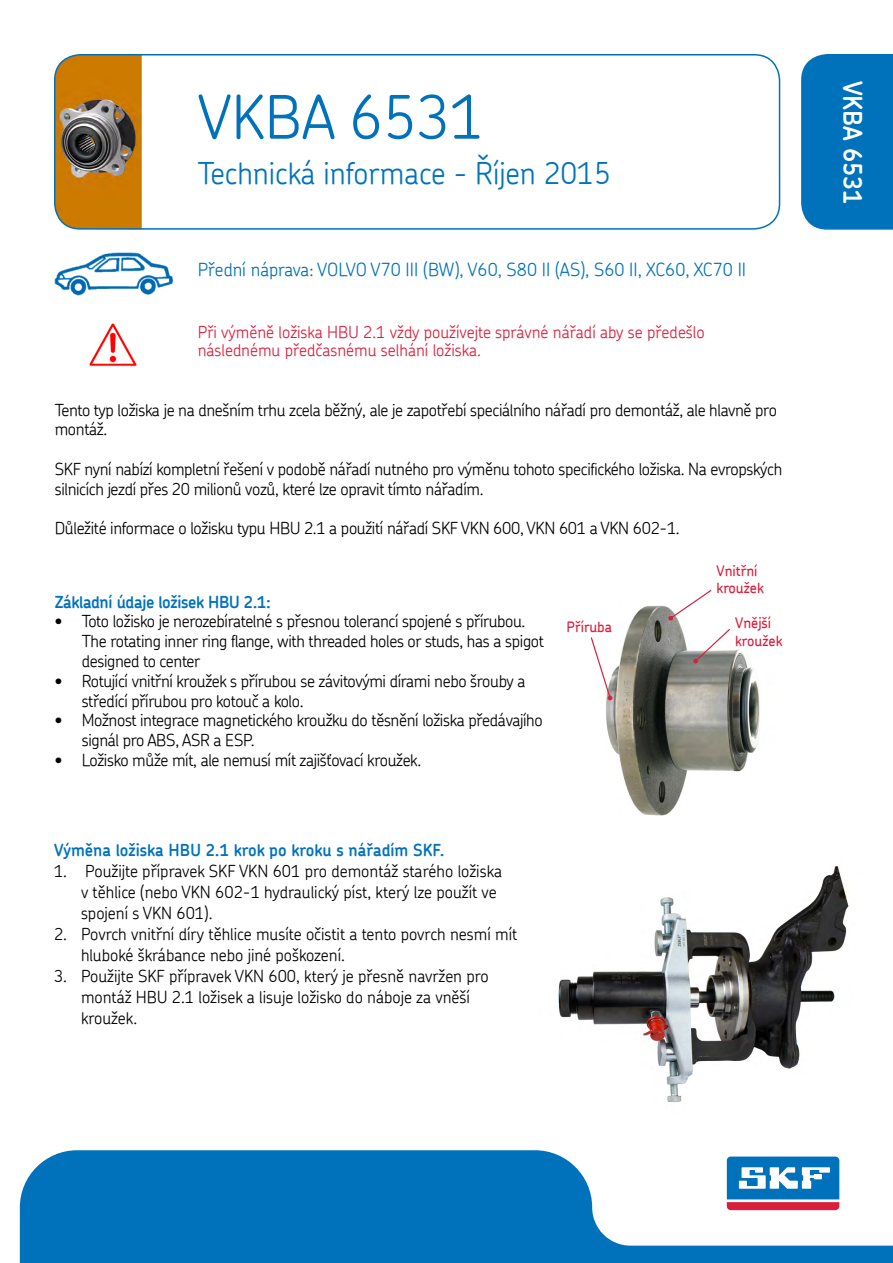
<style>
.page{position:relative;width:893px;height:1263px;background:#fff}
.page>*{position:absolute;margin:0;border:0;box-sizing:border-box;transform-origin:0 0}
.t1{font:300 60px "SKF Chevin";color:#0072bc}
.t2{font:300 30px "SKF Chevin";color:#0072bc}
.t3{font:600 25.5px "SKF Chevin";color:#fff}
.t4{font:300 18px "SKF Chevin";color:#0072bc}
.t5{font:300 16.5px/19.8px "SKF Chevin";letter-spacing:-.02em;color:#000}
.t6{font:300 16.5px/21px "SKF Chevin";color:#000}
.t7{font:300 16.5px/18px "SKF Chevin";color:#da1f3d}
.t8{font:600 16.5px "SKF Chevin";color:#0072bc}
.t9{font:600 16.5px "SKF Chevin";letter-spacing:-.02em;color:#0072bc}
.t10{font:500 14.4px/17.2px "SKF Chevin";color:#da1f3d}
</style>
<div class="page">
<img style="left:55px;top:54px;width:87px;height:175px">
<div style="left:54px;top:54px;width:726px;height:176px;border:2px solid #0072bc;border-radius:26px"></div>
<img style="left:54px;top:253px;width:119px;height:43px">
<img style="left:89px;top:323px;width:48px;height:44px">
<div style="left:801px;top:54px;width:92px;height:176px;background:#0072bc"></div>
<img style="left:606px;top:605px;width:154px;height:211px">
<svg style="left:590px;top:636px;width:22px;height:64px"></svg>
<svg style="left:693px;top:627px;width:38px;height:36px"></svg>
<svg style="left:668px;top:589px;width:45px;height:32px"></svg>
<img style="left:558px;top:866px;width:291px;height:236px">
<svg style="left:20px;top:1150px;width:873px;height:113px;fill:#0072bc"></svg>
<svg style="left:724px;top:1154px;width:118px;height:59px"></svg>
<svg style="left:727px;top:1156px;width:112px;height:54px"></svg>
<h1 class="t1" style="left:198px;top:78px;width:288px">VKBA 6531</h1>
<h2 class="t2" style="left:198px;top:154px;width:415px">Technická informace - Říjen 2015</h2>
<p class="t4" style="left:198px;top:258px;width:550px">Přední náprava: VOLVO V70 III (BW), V60, S80 II (AS), S60 II, XC60, XC70 II</p>
<p class="t7" style="left:198px;top:323px;width:508px">Při výměně ložiska HBU 2.1 vždy používejte správné nářadí aby se předešlo následnému předčasnému selhání ložiska.</p>
<p class="t5" style="left:55px;top:399px;width:724px">Tento typ ložiska je na dnešním trhu zcela běžný, ale je zapotřebí speciálního nářadí pro demontáž, ale hlavně pro montáž.</p>
<p class="t5" style="left:55px;top:459px;width:729px">SKF nyní nabízí kompletní řešení v podobě nářadí nutného pro výměnu tohoto specifického ložiska. Na evropských silnicích jezdí přes 20 milionů vozů, které lze opravit tímto nářadím.</p>
<p class="t5" style="left:55px;top:518px;width:626px">Důležité informace o ložisku typu HBU 2.1 a použití nářadí SKF VKN 600, VKN 601 a VKN 602-1.</p>
<p class="t9" style="left:55px;top:591px;width:218px">Základní údaje ložisek HBU 2.1:</p>
<p class="t5" style="left:82px;top:611px;width:464px;text-indent:-27px">• Toto ložisko je nerozebíratelné s přesnou tolerancí spojené s přírubou.<br>The rotating inner ring flange, with threaded holes or studs, has a spigot designed to center</p>
<p class="t5" style="left:82px;top:670px;width:445px;text-indent:-27px">• Rotující vnitřní kroužek s přírubou se závitovými dírami nebo šrouby a středící přírubou pro kotouč a kolo.</p>
<p class="t5" style="left:82px;top:710px;width:462px;text-indent:-27px">• Možnost integrace magnetického kroužku do těsnění ložiska předávajího signál pro ABS, ASR a ESP.</p>
<p class="t5" style="left:55px;top:750px;width:368px">• Ložisko může mít, ale nemusí mít zajišťovací kroužek.</p>
<p class="t10" style="left:567px;top:617px;width:47px">Příruba</p>
<p class="t8" style="left:54px;top:839px;width:392px">Výměna ložiska HBU 2.1 krok po kroku s nářadím SKF.</p>
<p class="t6" style="left:81px;top:860px;width:423px;text-indent:-27px">1. Použijte přípravek SKF VKN 601 pro demontáž starého ložiska v těhlice (nebo VKN 602-1 hydraulický píst, který lze použít ve spojení s VKN 601).</p>
<p class="t6" style="left:81px;top:923px;width:438px;text-indent:-27px">2. Povrch vnitřní díry těhlice musíte očistit a tento povrch nesmí mít hluboké škrábance nebo jiné poškození.</p>
<p class="t6" style="left:81px;top:965px;width:409px;text-indent:-27px">3. Použijte SKF přípravek VKN 600, který je přesně navržen pro montáž HBU 2.1 ložisek a lisuje ložisko do náboje za vněší kroužek.</p>
<p class="t10" style="left:717px;top:562px;width:49px">Vnitřní kroužek</p>
<p class="t10" style="left:735px;top:614px;width:49px">Vnější kroužek</p>
<h3 class="t3" style="left:869px;top:81px;width:126px;rotate:90deg">VKBA 6531</h3>
</div>
